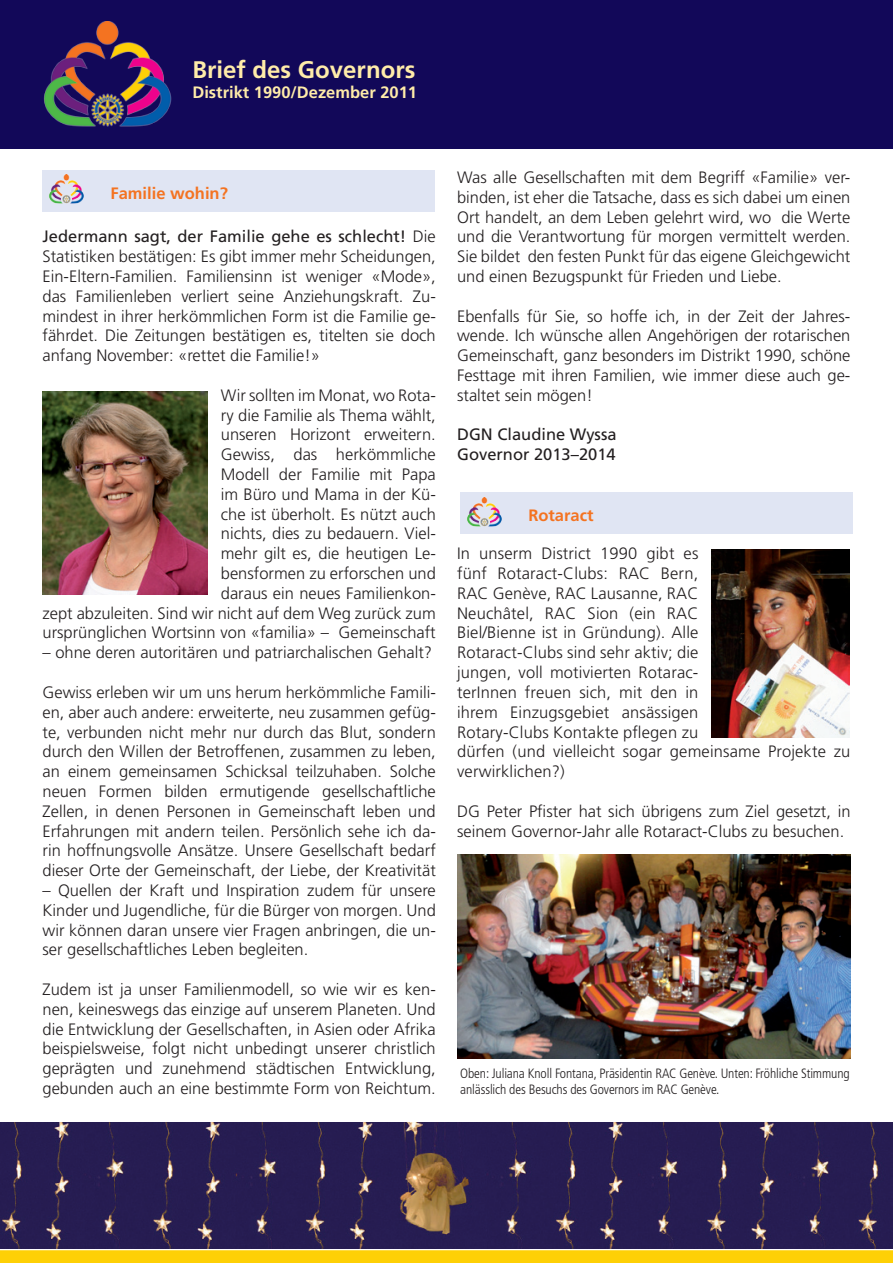
<style>
.page{position:relative;width:893px;height:1263px;background:#fff}
.page>*{position:absolute;margin:0;border:0;box-sizing:border-box;transform-origin:0 0}
.t1{font:700 24px "Frutiger";color:#ffeca9}
.t2{font:300 16.5px/19.8px "Frutiger";color:#231f20;text-align:justify}
.t3{font:16.5px/19.8px "Frutiger";color:#231f20}
.t4{font:700 16.5px "Frutiger";color:#ffeca9}
.t5{font:700 16.5px "Frutiger";color:#f47321}
.t6{font:300 condensed 13.5px/16.2px "Frutiger";letter-spacing:-.01em;color:#231f20}
.s1{font-weight:400}
</style>
<div class="page">
<div style="left:0;top:0;width:893px;height:149px;background:#120859"></div>
<img style="left:44px;top:21px;width:128px;height:106px">
<div style="left:0;top:1250px;width:893px;height:13px;background:#fed006"></div>
<img style="left:0;top:1123px;width:893px;height:125px">
<img style="left:43px;top:391px;width:165px;height:204px">
<img style="left:711px;top:550px;width:138px;height:188px">
<img style="left:457px;top:855px;width:393px;height:204px">
<div style="left:43px;top:170px;width:392px;height:41px;background:#e0e5f3"></div>
<img style="left:49px;top:175px;width:35px;height:29px">
<div style="left:460px;top:492px;width:393px;height:42px;background:#e0e5f3"></div>
<img style="left:467px;top:497px;width:35px;height:29px">
<h1 class="t1" style="left:192px;top:56px;width:225px">Brief des Governors</h1>
<p class="t4" style="left:192px;top:83px;width:226px">Distrikt 1990/Dezember 2011</p>
<p class="t5" style="left:111px;top:184px;width:119px">Familie wohin?</p>
<p class="t2" style="left:43px;top:227px;width:395px"><span class="s1">Jedermann sagt, der Familie gehe es schlecht!</span> Die Statistiken bestätigen: Es gibt immer mehr Scheidungen, Ein-Eltern-Familien. Familiensinn ist weniger «Mode», das Familienleben verliert seine Anziehungskraft. Zu&shy;mindest in ihrer herkömmlichen Form ist die Familie ge&shy;fährdet. Die Zeitungen bestätigen es, titelten sie doch anfang November: «rettet die Familie!»</p>
<p class="t2" style="left:43px;top:385px;width:395px;text-align:right">Wir sollten im Monat, wo Rota-<br>ry die Familie als Thema wählt,<br>unseren Horizont erweitern.<br>Gewiss, das herkömmliche<br>Modell der Familie mit Papa<br>im Büro und Mama in der Kü-<br>che ist überholt. Es nützt auch<br>nichts, dies zu bedauern. Viel-<br>mehr gilt es, die heutigen Le-<br>bensformen zu erforschen und<br>daraus ein neues Familienkon-<br>zept abzuleiten. Sind wir nicht auf dem Weg zurück zum ursprünglichen Wortsinn von «familia» – Gemeinschaft</p>
<p class="t2" style="left:43px;top:643px;width:391px">– ohne deren autoritären und patriarchalischen Gehalt?</p>
<p class="t2" style="left:43px;top:682px;width:395px">Gewiss erleben wir um uns herum herkömmliche Famili&shy;en, aber auch andere: erweiterte, neu zusammen gefüg&shy;te, verbunden nicht mehr nur durch das Blut, sondern durch den Willen der Betroffenen, zusammen zu leben, an einem gemeinsamen Schicksal teilzuhaben. Solche neuen Formen bilden ermutigende gesellschaftliche Zellen, in denen Personen in Gemeinschaft leben und Erfahrungen mit andern teilen. Persönlich sehe ich da&shy;rin hoffnungsvolle Ansätze. Unsere Gesellschaft bedarf dieser Orte der Gemeinschaft, der Liebe, der Kreativität</p>
<p class="t2" style="left:43px;top:880px;width:395px">– Quellen der Kraft und Inspiration zudem für unsere Kinder und Jugendliche, für die Bürger von morgen. Und wir können daran unsere vier Fragen anbringen, die un&shy;ser gesellschaftliches Leben begleiten.</p>
<p class="t2" style="left:43px;top:979px;width:395px">Zudem ist ja unser Familienmodell, so wie wir es ken&shy;nen, keineswegs das einzige auf unserem Planeten. Und die Entwicklung der Gesellschaften, in Asien oder Afrika beispielsweise, folgt nicht unbedingt unserer christlich geprägten und zunehmend städtischen Entwicklung, gebunden auch an eine bestimmte Form von Reichtum.</p>
<p class="t2" style="left:457px;top:167px;width:395px">Was alle Gesellschaften mit dem Begriff «Familie» ver&shy;binden, ist eher die Tatsache, dass es sich dabei um einen Ort handelt, an dem Leben gelehrt wird, wo die Werte und die Verantwortung für morgen vermittelt werden.<br>Sie bildet den festen Punkt für das eigene Gleichgewicht und einen Bezugspunkt für Frieden und Liebe.</p>
<p class="t2" style="left:457px;top:306px;width:395px">Ebenfalls für Sie, so hoffe ich, in der Zeit der Jahres&shy;wende. Ich wünsche allen Angehörigen der rotarischen Gemeinschaft, ganz besonders im Distrikt 1990, schöne Festtage mit ihren Familien, wie immer diese auch ge&shy;staltet sein mögen!</p>
<p class="t3" style="left:457px;top:425px;width:161px">DGN Claudine Wyssa<br>Governor 2013–2014</p>
<p class="t5" style="left:528px;top:506px;width:67px">Rotaract</p>
<p class="t2" style="left:457px;top:544px;width:395px;text-align:left">In unserm District 1990 gibt es<br>fünf Rotaract-Clubs: RAC Bern,<br>RAC Genève, RAC Lausanne, RAC<br>Neuchâtel, RAC Sion (ein RAC<br>Biel/Bienne ist in Gründung). Alle<br>Rotaract-Clubs sind sehr aktiv; die<br>jungen, voll motivierten Rotarac-<br>terInnen freuen sich, mit den in<br>ihrem Einzugsgebiet ansässigen<br>Rotary-Clubs Kontakte pflegen zu<br>dürfen (und vielleicht sogar gemeinsame Projekte zu verwirklichen?)</p>
<p class="t2" style="left:457px;top:801px;width:395px">DG Peter Pfister hat sich übrigens zum Ziel gesetzt, in seinem Governor-Jahr alle Rotaract-Clubs zu besuchen.</p>
<p class="t6" style="left:460px;top:1065px;width:391px">Oben: Juliana Knoll Fontana, Präsidentin RAC Genève. Unten: Fröhliche Stimmung anlässlich des Besuchs des Governors im RAC Genève.</p>
</div>
